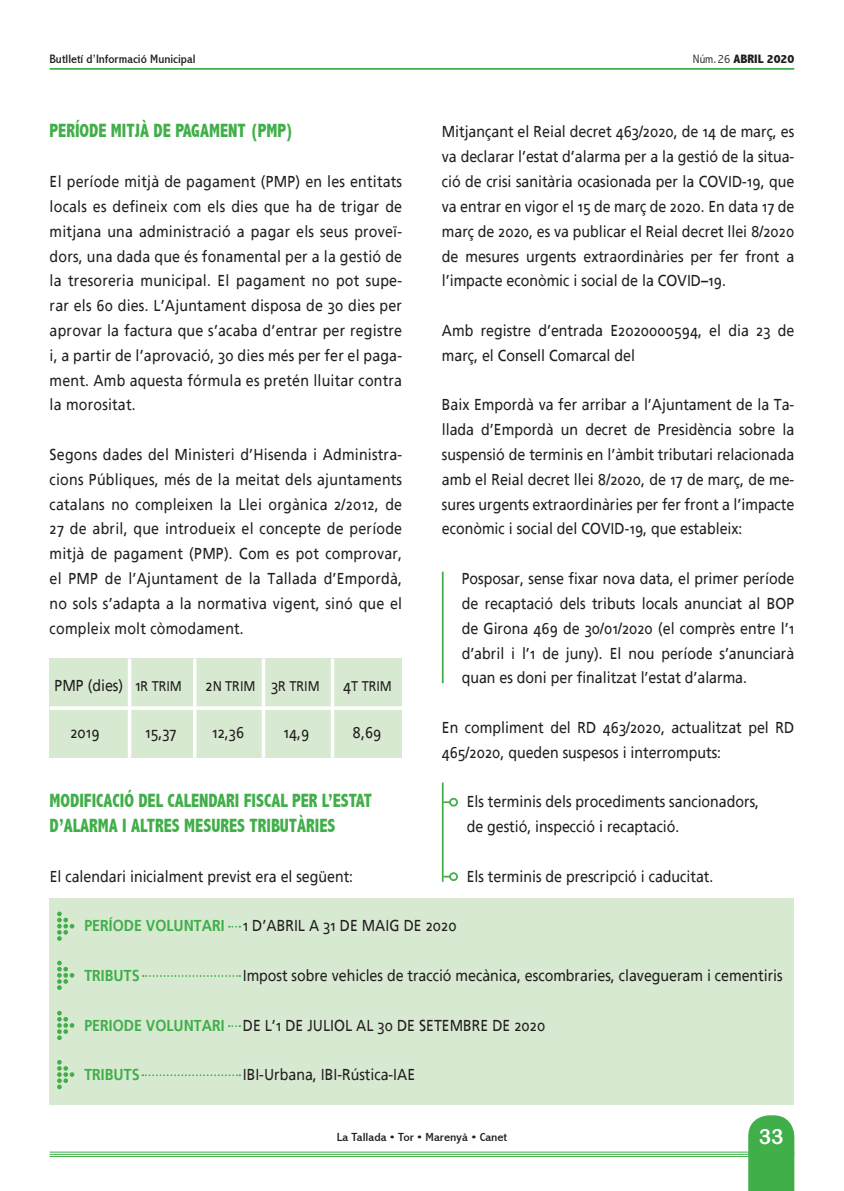
<style>
.page{position:relative;width:844px;height:1191px;background:#fff}
.page>*{position:absolute;margin:0;border:0;box-sizing:border-box;transform-origin:0 0}
.t1{font:21px "Arial Rounded MT Bold";color:#fff}
.t2{font:800 condensed 19.25px/24.8px "Abadi";color:#40ae49;scale:.9 1}
.t3{font:15.75px/24.8px "Frutiger Linotype";color:#231f20;text-align:justify;scale:.9 1}
.t4{font:700 15.75px "Frutiger Linotype";color:#40ae49;scale:.9 1}
.t5{font:14px "Frutiger Linotype";color:#231f20;scale:.9 1}
.t6{font:condensed 12.25px "Abadi";color:#231f20;scale:1.1 1}
.t7{font:800 condensed 12.25px "Abadi";color:#231f20;scale:1.1 1}
.t8{font:condensed 11.72px "Abadi";color:#231f20;scale:1.19 1}
.s1{font-weight:300}
.s2{font-size:14px}
.s3{font-size:15.75px}
.s4{font-weight:700;color:#40ae49}
</style>
<div class="page">
<hr style="left:50px;top:1151px;width:744px;height:1px;background:#40ae49">
<hr style="left:50px;top:1153px;width:744px;height:1px;background:#40ae49">
<hr style="left:50px;top:1156px;width:744px;height:1px;background:#40ae49">
<svg style="left:748px;top:1115px;width:46px;height:76px;background:#4bb253"></svg>
<hr style="left:50px;top:68px;width:744px;height:2px;background:#40ae49">
<div style="left:50px;top:898px;width:744px;height:207px;background:#d8e9d2"></div>
<div style="left:50px;top:658px;width:352px;height:99px;background:#d8e9d2"></div>
<svg style="left:50px;top:706px;width:352px;height:4px"></svg>
<hr style="left:128px;top:658px;width:3px;height:99px;background:#fff">
<hr style="left:193px;top:658px;width:3px;height:99px;background:#fff">
<hr style="left:262px;top:658px;width:3px;height:99px;background:#fff">
<svg style="left:330px;top:658px;width:4px;height:99px"></svg>
<svg style="left:57px;top:1010px;width:17px;height:30px"></svg>
<svg style="left:57px;top:911px;width:17px;height:29px"></svg>
<svg style="left:57px;top:1060px;width:17px;height:29px"></svg>
<svg style="left:57px;top:960px;width:17px;height:30px"></svg>
<svg style="left:143px;top:975px;width:97px;height:2px"></svg>
<svg style="left:229px;top:1025px;width:11px;height:2px"></svg>
<svg style="left:142px;top:1074px;width:98px;height:2px"></svg>
<hr style="left:441px;top:571px;width:2px;height:112px;background:#40ae49">
<hr style="left:441px;top:782px;width:2px;height:100px;background:#40ae49">
<svg style="left:443px;top:801px;width:6px;height:2px"></svg>
<div style="left:449px;top:798px;width:9px;height:8px;border:2px solid #40ae49;border-radius:50%"></div>
<svg style="left:443px;top:875px;width:6px;height:2px"></svg>
<div style="left:449px;top:872px;width:9px;height:9px;border:2px solid #40ae49;border-radius:50%"></div>
<p class="t6" style="left:50px;top:52px;width:134px">Butlletí d’Informació Municipal</p>
<p class="t7" style="left:692px;top:52px;width:94px"><span class="s1">Núm. 26</span> ABRIL 2020</p>
<p class="t2" style="left:50px;top:119px;width:272px">PERÍODE MITJÀ DE PAGAMENT (PMP)</p>
<p class="t3" style="left:50px;top:169px;width:393px">El període mitjà de pagament (PMP) en les entitats locals es defineix com els dies que ha de trigar de mitjana una administració a pagar els seus proveï&shy;dors, una dada que és fonamental per a la gestió de la tresoreria municipal. El pagament no pot supe&shy;rar els 60 dies. L’Ajuntament disposa de 30 dies per aprovar la factura que s’acaba d’entrar per registre i, a partir de l’aprovació, 30 dies més per fer el paga&shy;ment. Amb aquesta fórmula es pretén lluitar contra la morositat.</p>
<p class="t3" style="left:50px;top:442px;width:393px">Segons dades del Ministeri d’Hisenda i Administra&shy;cions Públiques, més de la meitat dels ajuntaments catalans no compleixen la Llei orgànica 2/2012, de 27 de abril, que introdueix el concepte de període mitjà de pagament (PMP). Com es pot comprovar, el PMP de l’Ajuntament de la Tallada d’Empordà, no sols s’adapta a la normativa vigent, sinó que el compleix molt còmodament.</p>
<p class="t3" style="left:55px;top:672px;width:143px">PMP (dies) 1<span class="s2">R TRIM</span></p>
<p class="t5" style="left:205px;top:677px;width:128px"><span class="s3">2</span>N TRIM <span class="s3">3</span>R TRIM</p>
<p class="t5" style="left:343px;top:677px;width:55px"><span class="s3">4</span>T TRIM</p>
<p class="t3" style="left:70px;top:720px;width:34px">2019</p>
<p class="t3" style="left:145px;top:720px;width:36px">15,37</p>
<p class="t3" style="left:212px;top:720px;width:37px">12,36</p>
<p class="t3" style="left:283px;top:720px;width:30px">14,9</p>
<p class="t3" style="left:352px;top:720px;width:34px">8,69</p>
<p class="t2" style="left:50px;top:788px;width:359px">MODIFICACIÓ DEL CALENDARI FISCAL PER L’ESTAT<br>D’ALARMA I ALTRES MESURES TRIBUTÀRIES</p>
<p class="t3" style="left:50px;top:864px;width:339px">El calendari inicialment previst era el següent:</p>
<p class="t3" style="left:441px;top:119px;width:393px">Mitjançant el Reial decret 463/2020, de 14 de març, es va declarar l’estat d’alarma per a la gestió de la situa&shy;ció de crisi sanitària ocasionada per la COVID-19, que va entrar en vigor el 15 de març de 2020. En data 17 de març de 2020, es va publicar el Reial decret llei 8/2020 de mesures urgents extraordinàries per fer front a l’impacte econòmic i social de la COVID–19.</p>
<p class="t3" style="left:441px;top:318px;width:393px">Amb registre d’entrada E2020000594, el dia 23 de març, el Consell Comarcal del</p>
<p class="t3" style="left:441px;top:392px;width:393px">Baix Empordà va fer arribar a l’Ajuntament de la Ta&shy;llada d’Empordà un decret de Presidència sobre la suspensió de terminis en l’àmbit tributari relacionada amb el Reial decret llei 8/2020, de 17 de març, de me&shy;sures urgents extraordinàries per fer front a l’impacte econòmic i social del COVID-19, que estableix:</p>
<p class="t3" style="left:461px;top:566px;width:371px">Posposar, sense fixar nova data, el primer període de recaptació dels tributs locals anunciat al BOP de Girona 469 de 30/01/2020 (el comprès entre l’1 d’abril i l’1 de juny). El nou període s’anunciarà quan es doni per finalitzat l’estat d’alarma.</p>
<p class="t3" style="left:441px;top:715px;width:393px">En compliment del RD 463/2020, actualitzat pel RD<br>465/2020, queden suspesos i interromputs:</p>
<p class="t3" style="left:466px;top:789px;width:326px">Els terminis dels procediments sancionadors, de gestió, inspecció i recaptació.</p>
<p class="t3" style="left:466px;top:864px;width:275px">Els terminis de prescripció i caducitat.</p>
<p class="t3" style="left:84px;top:913px;width:415px"><span class="s4">PERÍODE VOLUNTARI</span> 1 D’ABRIL A 31 DE MAIG DE 2020</p>
<p class="t4" style="left:84px;top:966px;width:63px">TRIBUTS</p>
<p class="t3" style="left:243px;top:963px;width:601px">Impost sobre vehicles de tracció mecànica, escombraries, clavegueram i cementiris</p>
<p class="t3" style="left:84px;top:1012px;width:513px"><span class="s4">PERIODE VOLUNTARI</span> DE L’1 DE JULIOL AL 30 DE SETEMBRE DE 2020</p>
<p class="t4" style="left:84px;top:1065px;width:63px">TRIBUTS</p>
<p class="t3" style="left:243px;top:1062px;width:193px">IBI-Urbana, IBI-Rústica-IAE</p>
<p class="t8" style="left:336px;top:1130px;width:145px">La Tallada • Tor • Marenyà • Canet</p>
<h1 class="t1" style="left:758px;top:1123px;width:26px">33</h1>
</div>
